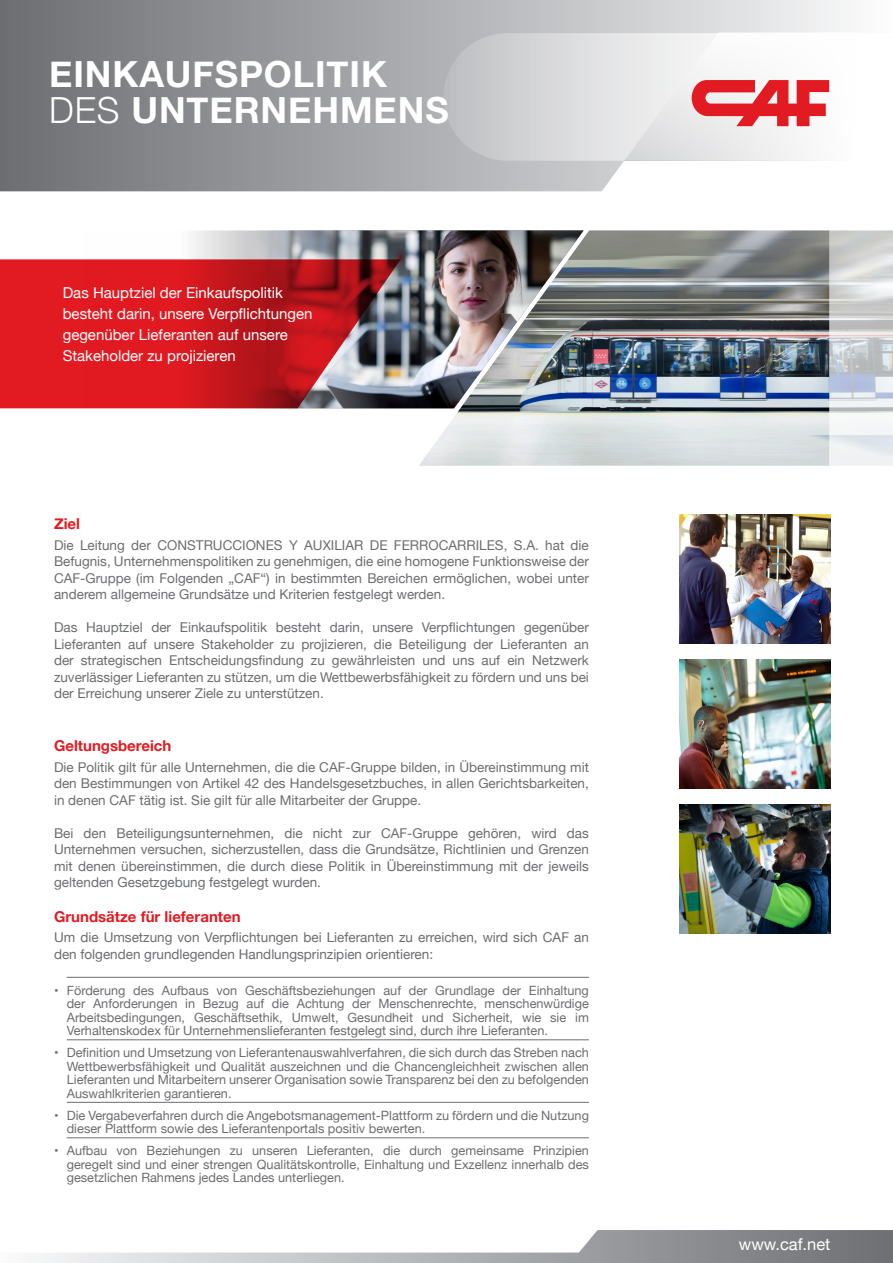
<style>
.page{position:relative;width:893px;height:1263px;background:#fff}
.page>*{position:absolute;margin:0;border:0;box-sizing:border-box;transform-origin:0 0}
.título_light{font:700 36px "Helvetica Neue";letter-spacing:.025em;color:#fff}
.t1{font:16.5px "Helvetica Neue";color:#fff}
.destacado{font:15px/21px "Helvetica Neue";color:#fff}
.títulos_rojos{font:700 15px "Helvetica Neue";color:#e21a21}
.texto_corrido{font:13.5px/16.5px "Helvetica Neue";color:#6c6d70;text-align:justify}
.t2{font:12.75px/13.5px "Helvetica Neue";color:#6c6d70;text-align:justify}
.s1{font-weight:300}
</style>
<div class="page">
<svg style="left:0;top:0;width:844px;height:191px;background:#9fa0a3"></svg>
<svg style="left:444px;top:32px;width:400px;height:129px"></svg>
<svg style="left:691px;top:80px;width:138px;height:46px"></svg>
<svg style="left:38px;top:1230px;width:855px;height:33px"></svg>
<div style="left:0;top:259px;width:82px;height:149px;background:#e21a21"></div>
<img style="left:679px;top:514px;width:151px;height:130px">
<hr style="left:67px;top:977px;width:522px;height:1px;background:#6c6d70">
<hr style="left:67px;top:1039px;width:522px;height:1px;background:#6c6d70">
<hr style="left:67px;top:1102px;width:522px;height:1px;background:#6c6d70">
<hr style="left:67px;top:1137px;width:522px;height:1px;background:#6c6d70">
<img style="left:680px;top:804px;width:150px;height:130px">
<img style="left:680px;top:659px;width:150px;height:130px">
<img style="left:829px;top:230px;width:64px;height:236px">
<img style="left:419px;top:230px;width:410px;height:236px">
<svg style="left:82px;top:230px;width:166px;height:178px;background:#dc3c42"></svg>
<img style="left:248px;top:230px;width:336px;height:178px">
<p class="título_light" style="left:49px;top:46px;width:339px">EINKAUFSPOLITIK</p>
<p class="título_light" style="left:49px;top:82px;width:401px"><span class="s1">DES</span> UNTERNEHMENS</p>
<p class="destacado" style="left:63px;top:283px;width:251px">Das Hauptziel der Einkaufspolitik besteht darin, unsere Verpflichtungen gegenüber Lieferanten auf unsere Stakeholder zu projizieren</p>
<p class="títulos_rojos" style="left:54px;top:512px;width:28px">Ziel</p>
<p class="texto_corrido" style="left:54px;top:538px;width:536px">Die Leitung der CONSTRUCCIONES Y AUXILIAR DE FERROCARRILES, S.A. hat die Befugnis, Unternehmenspolitiken zu genehmigen, die eine homogene Funktionsweise der CAF-Gruppe (im Folgenden „CAF“) in bestimmten Bereichen ermöglichen, wobei unter anderem allgemeine Grundsätze und Kriterien festgelegt werden.</p>
<p class="texto_corrido" style="left:54px;top:620px;width:536px">Das Hauptziel der Einkaufspolitik besteht darin, unsere Verpflichtungen gegenüber Lieferanten auf unsere Stakeholder zu projizieren, die Beteiligung der Lieferanten an der strategischen Entscheidungsfindung zu gewährleisten und uns auf ein Netzwerk zuverlässiger Lieferanten zu stützen, um die Wettbewerbsfähigkeit zu fördern und uns bei der Erreichung unserer Ziele zu unterstützen.</p>
<p class="títulos_rojos" style="left:54px;top:734px;width:119px">Geltungsbereich</p>
<p class="texto_corrido" style="left:54px;top:759px;width:536px">Die Politik gilt für alle Unternehmen, die die CAF-Gruppe bilden, in Übereinstimmung mit den Bestimmungen von Artikel 42 des Handelsgesetzbuches, in allen Gerichtsbarkeiten, in denen CAF tätig ist. Sie gilt für alle Mitarbeiter der Gruppe.</p>
<p class="texto_corrido" style="left:54px;top:825px;width:536px">Bei den Beteiligungsunternehmen, die nicht zur CAF-Gruppe gehören, wird das Unternehmen versuchen, sicherzustellen, dass die Grundsätze, Richtlinien und Grenzen mit denen übereinstimmen, die durch diese Politik in Übereinstimmung mit der jeweils geltenden Gesetzgebung festgelegt wurden.</p>
<p class="títulos_rojos" style="left:54px;top:905px;width:188px">Grundsätze für lieferanten</p>
<p class="texto_corrido" style="left:54px;top:930px;width:536px">Um die Umsetzung von Verpflichtungen bei Lieferanten zu erreichen, wird sich CAF an den folgenden grundlegenden Handlungsprinzipien orientieren:</p>
<p class="t2" style="left:67px;top:984px;width:524px;text-indent:-13px">• Förderung des Aufbaus von Geschäftsbeziehungen auf der Grundlage der Einhaltung der Anforderungen in Bezug auf die Achtung der Menschenrechte, menschenwürdige Arbeitsbedingungen, Geschäftsethik, Umwelt, Gesundheit und Sicherheit, wie sie im Verhaltenskodex für Unternehmenslieferanten festgelegt sind, durch ihre Lieferanten.</p>
<p class="t2" style="left:67px;top:1046px;width:524px;text-indent:-13px">• Definition und Umsetzung von Lieferantenauswahlverfahren, die sich durch das Streben nach Wettbewerbsfähigkeit und Qualität auszeichnen und die Chancengleichheit zwischen allen Lieferanten und Mitarbeitern unserer Organisation sowie Transparenz bei den zu befolgenden Auswahlkriterien garantieren.</p>
<p class="t2" style="left:67px;top:1109px;width:524px;text-indent:-13px">• Die Vergabeverfahren durch die Angebotsmanagement-Plattform zu fördern und die Nutzung dieser Plattform sowie des Lieferantenportals positiv bewerten.</p>
<p class="t2" style="left:67px;top:1144px;width:524px;text-indent:-13px">• Aufbau von Beziehungen zu unseren Lieferanten, die durch gemeinsame Prinzipien geregelt sind und einer strengen Qualitätskontrolle, Einhaltung und Exzellenz innerhalb des gesetzlichen Rahmens jedes Landes unterliegen.</p>
<p class="t1" style="left:739px;top:1232px;width:93px">www.caf.net</p>
</div>
